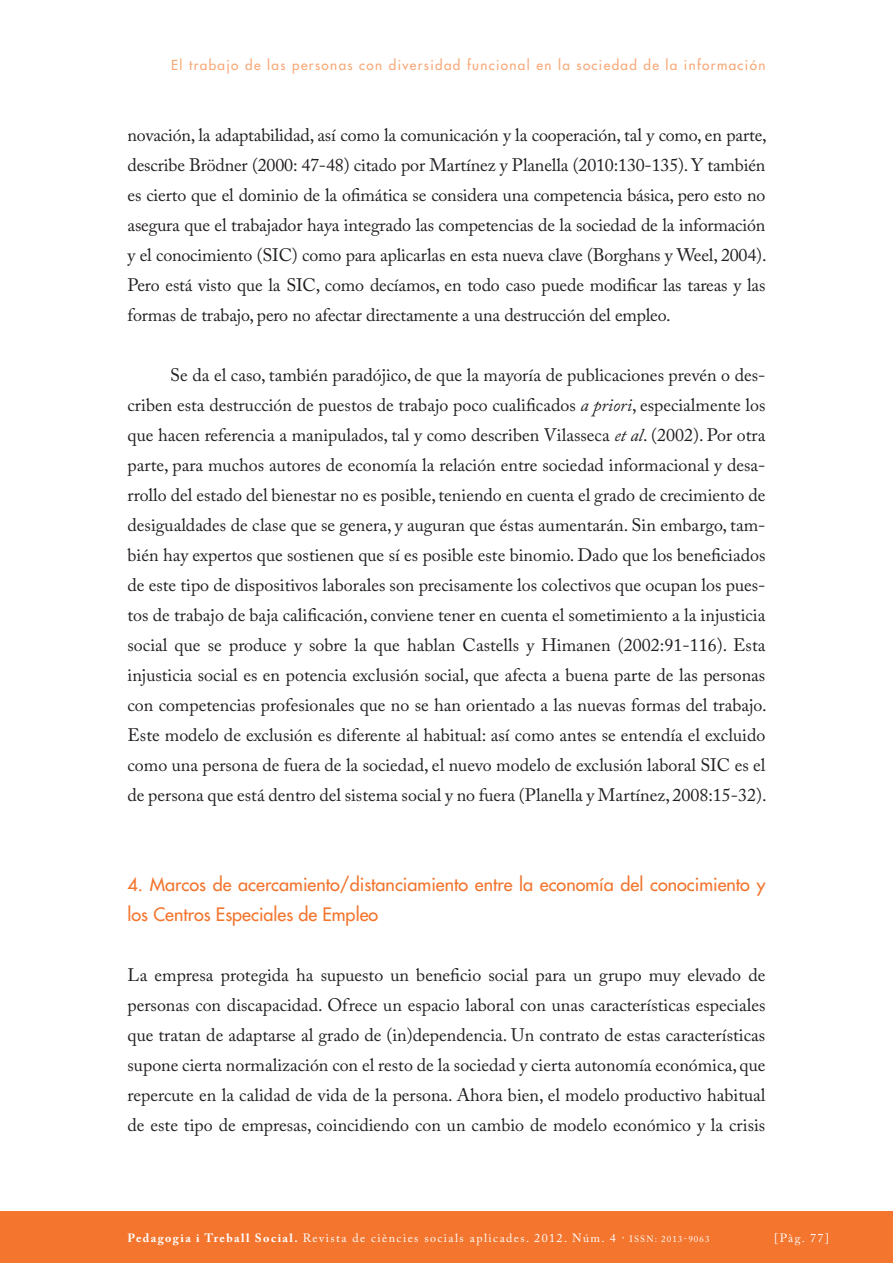
<style>
.page{position:relative;width:893px;height:1263px;background:#fff}
.page>*{position:absolute;margin:0;border:0;box-sizing:border-box;transform-origin:0 0}
.TEXT_COMU{font:18px/30px "Adobe Caslon Pro";color:#231f20;text-align:justify}
.INTERTITOLS{font:18px/30px "Futura";color:#f3752e}
.CAPÇALERA_DRETA{font:13.5px "Futura";letter-spacing:.1em;color:#f8a877}
.t1{font:12px "Adobe Caslon Pro";letter-spacing:.12em;color:#fff}
.s1{font-style:italic}
.s2{font-weight:700}
.s3{font-size:9px}
</style>
<div class="page">
<div style="left:0;top:1212px;width:893px;height:51px;background:#f3752e"></div>
<p class="CAPÇALERA_DRETA" style="left:171px;top:57px;width:596px">El trabajo de las personas con diversidad funcional en la sociedad de la información</p>
<p class="TEXT_COMU" style="left:128px;top:120px;width:641px">novación, la adaptabilidad, así como la comunicación y la cooperación, tal y como, en parte, describe Brödner (2000: 47-48) citado por Martínez y Planella (2010:130-135). Y también es cierto que el dominio de la ofimática se considera una competencia básica, pero esto no asegura que el trabajador haya integrado las competencias de la sociedad de la información y el conocimiento (SIC) como para aplicarlas en esta nueva clave (Borghans y Weel, 2004).<br>Pero está visto que la SIC, como decíamos, en todo caso puede modificar las tareas y las formas de trabajo, pero no afectar directamente a una destrucción del empleo.</p>
<p class="TEXT_COMU" style="left:128px;top:360px;width:641px;text-indent:43px">Se da el caso, también paradójico, de que la mayoría de publicaciones prevén o des&shy;criben esta destrucción de puestos de trabajo poco cualificados <span class="s1">a priori</span>, especialmente los que hacen referencia a manipulados, tal y como describen Vilasseca <span class="s1">et al</span>. (2002). Por otra parte, para muchos autores de economía la relación entre sociedad informacional y desa&shy;rrollo del estado del bienestar no es posible, teniendo en cuenta el grado de crecimiento de desigualdades de clase que se genera, y auguran que éstas aumentarán. Sin embargo, tam&shy;bién hay expertos que sostienen que sí es posible este binomio. Dado que los beneficiados de este tipo de dispositivos laborales son precisamente los colectivos que ocupan los pues&shy;tos de trabajo de baja calificación, conviene tener en cuenta el sometimiento a la injusticia social que se produce y sobre la que hablan Castells y Himanen (2002:91-116). Esta injusticia social es en potencia exclusión social, que afecta a buena parte de las personas con competencias profesionales que no se han orientado a las nuevas formas del trabajo.<br>Este modelo de exclusión es diferente al habitual: así como antes se entendía el excluido como una persona de fuera de la sociedad, el nuevo modelo de exclusión laboral SIC es el de persona que está dentro del sistema social y no fuera (Planella y Martínez, 2008:15-32).</p>
<p class="INTERTITOLS" style="left:128px;top:869px;width:639px">4. Marcos de acercamiento/distanciamiento entre la economía del conocimiento y los Centros Especiales de Empleo</p>
<p class="TEXT_COMU" style="left:128px;top:960px;width:639px">La empresa protegida ha supuesto un beneficio social para un grupo muy elevado de personas con discapacidad. Ofrece un espacio laboral con unas características especiales que tratan de adaptarse al grado de (in)dependencia. Un contrato de estas características supone cierta normalización con el resto de la sociedad y cierta autonomía económica, que repercute en la calidad de vida de la persona. Ahora bien, el modelo productivo habitual de este tipo de empresas, coincidiendo con un cambio de modelo económico y la crisis</p>
<p class="t1" style="left:128px;top:1231px;width:584px"><span class="s2">Pedagogia i Treball Social.</span> Revista de ciències socials aplicades. 2012. Núm. 4 · <span class="s3">ISSN: 2013-9063</span></p>
<p class="t1" style="left:774px;top:1231px;width:56px">[Pàg. 77]</p>
</div>
